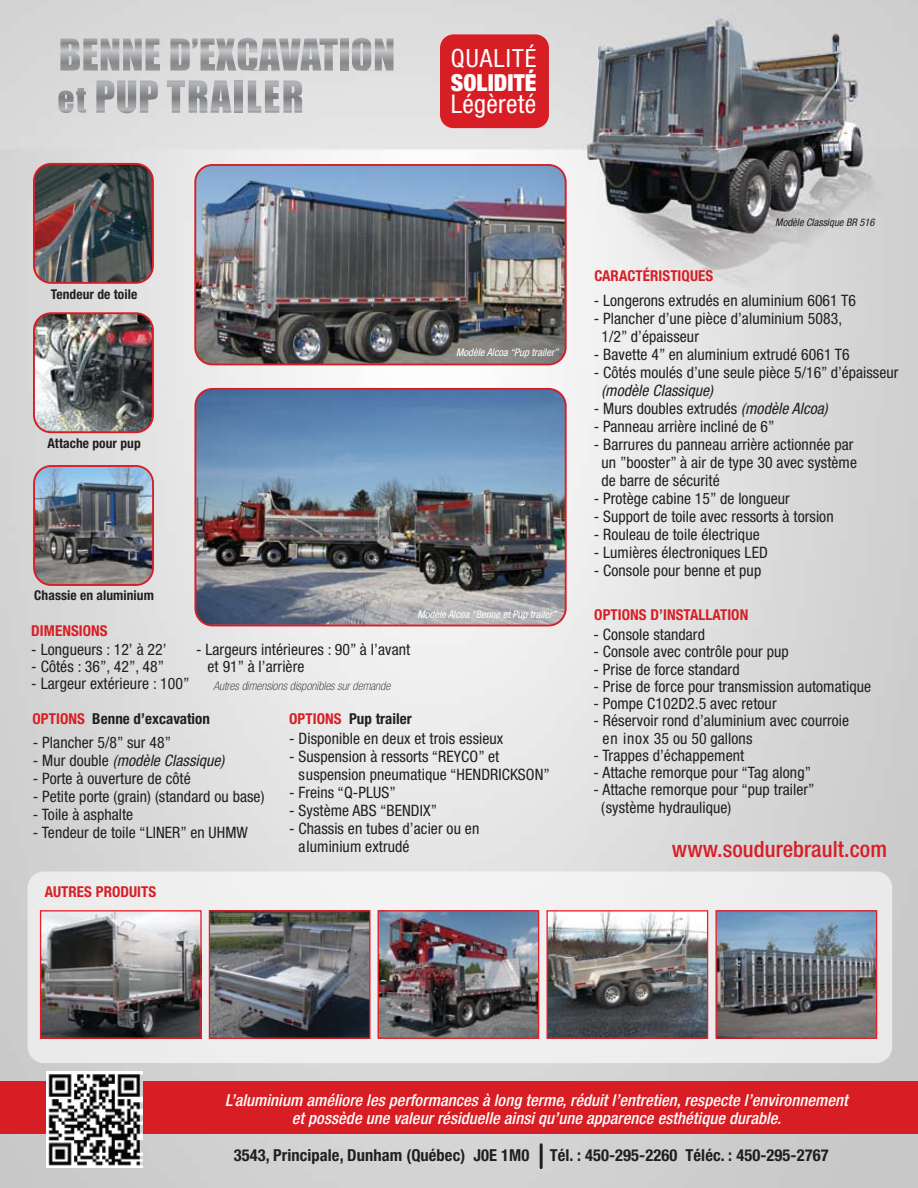
<style>
.page{position:relative;width:918px;height:1188px;background:#fff}
.page>*{position:absolute;margin:0;border:0;box-sizing:border-box;transform-origin:0 0}
.t1{font:condensed 25.8px "Helvetica Neue";letter-spacing:.015em;color:#fff}
.t2{font:condensed 25.2px "Helvetica Neue";letter-spacing:.045em;color:#fff}
.t3{font:900 condensed 23.55px "Helvetica Neue";letter-spacing:.005em;color:#fff}
.t4{font:500 condensed 22.5px "Helvetica Neue";letter-spacing:.005em;color:#d81e25}
.t5{font:italic 500 condensed 16.5px/18px "Helvetica Neue";letter-spacing:.005em;color:#fff;text-align:center}
.t6{font:700 condensed 16.5px "Helvetica Neue";letter-spacing:.005em;color:#221e1f}
.t7{font:condensed 15.75px/18px "Helvetica Neue";letter-spacing:.005em;color:#221e1f}
.t8{font:italic condensed 15.75px "Helvetica Neue";letter-spacing:.005em;color:#221e1f}
.t9{font:700 condensed 15px "Helvetica Neue";letter-spacing:.005em;color:#d81e25}
.t10{font:700 condensed 15px "Helvetica Neue";letter-spacing:.005em;color:#221e1f}
.t11{font:700 condensed 13.5px "Helvetica Neue";letter-spacing:.005em;color:#221e1f}
.t12{font:italic 100 condensed 12px "Helvetica Neue";letter-spacing:.005em;color:#221e1f}
.t13{font:italic condensed 10.5px "Helvetica Neue";color:#fff}
.t14{font:italic condensed 10.5px "Helvetica Neue";color:#221e1f}
.s1{color:#d81e25}
.s2{font-style:normal}
.s3{font-style:italic}
</style>
<div class="page">
<img style="left:0;top:0;width:918px;height:1188px">
<hr style="left:540px;top:1145px;width:3px;height:23px;background:#221e1f">
<img style="left:34px;top:313px;width:119px;height:119px">
<div style="left:33px;top:312px;width:121px;height:121px;border:2px solid #d81e25;border-radius:17px"></div>
<img style="left:34px;top:164px;width:119px;height:119px">
<div style="left:33px;top:163px;width:121px;height:121px;border:2px solid #d81e25;border-radius:17px"></div>
<img style="left:34px;top:466px;width:119px;height:119px">
<div style="left:33px;top:465px;width:121px;height:121px;border:2px solid #d81e25;border-radius:17px"></div>
<img style="left:195px;top:165px;width:371px;height:199px">
<div style="left:194px;top:164px;width:373px;height:201px;border:2px solid #d81e25;border-radius:17px"></div>
<img style="left:195px;top:389px;width:371px;height:236px">
<div style="left:194px;top:388px;width:373px;height:238px;border:2px solid #d81e25;border-radius:17px"></div>
<svg style="left:60px;top:38px;width:100px;height:33px;background:#adafb1"></svg>
<svg style="left:170px;top:38px;width:168px;height:33px;background:#b0b2b3"></svg>
<svg style="left:340px;top:38px;width:8px;height:33px"></svg>
<svg style="left:352px;top:38px;width:47px;height:33px;background:#b1b3b5"></svg>
<svg style="left:58px;top:88px;width:28px;height:25px"></svg>
<svg style="left:96px;top:80px;width:62px;height:33px;background:#afb0b2"></svg>
<svg style="left:167px;top:80px;width:64px;height:33px;background:#b3b4b5"></svg>
<svg style="left:234px;top:80px;width:9px;height:33px"></svg>
<svg style="left:248px;top:80px;width:54px;height:33px;background:#b1b3b4"></svg>
<div style="left:28px;top:872px;width:864px;height:191px;background:#eee;border-radius:16px"></div>
<div style="left:440px;top:34px;width:109px;height:94px;background:#d81e25;border-radius:13px"></div>
<div style="left:0;top:1081px;width:918px;height:53px;background:#d81e25"></div>
<img style="left:46px;top:1071px;width:97px;height:96px">
<img style="left:42px;top:912px;width:158px;height:125px">
<div style="left:40px;top:910px;width:162px;height:129px;border:1px solid #ed1b23"></div>
<img style="left:211px;top:912px;width:158px;height:125px">
<div style="left:209px;top:910px;width:162px;height:129px;border:1px solid #ed1b23"></div>
<img style="left:717px;top:912px;width:158px;height:125px">
<div style="left:715px;top:910px;width:162px;height:129px;border:1px solid #ed1b23"></div>
<img style="left:549px;top:912px;width:157px;height:125px">
<div style="left:547px;top:910px;width:161px;height:129px;border:1px solid #ed1b23"></div>
<img style="left:380px;top:912px;width:157px;height:125px">
<div style="left:378px;top:910px;width:161px;height:129px;border:1px solid #ed1b23"></div>
<p class="t2" style="left:451px;top:44px;width:87px">QUALITÉ</p>
<p class="t3" style="left:451px;top:68px;width:87px">SOLIDITÉ</p>
<p class="t1" style="left:451px;top:89px;width:87px">Légèreté</p>
<p class="t11" style="left:51px;top:286px;width:88px">Tendeur de toile</p>
<p class="t11" style="left:47px;top:435px;width:95px">Attache pour pup</p>
<p class="t13" style="left:456px;top:346px;width:104px">Modèle Alcoa “Pup trailer”</p>
<p class="t11" style="left:34px;top:587px;width:121px">Chassie en aluminium</p>
<p class="t9" style="left:31px;top:621px;width:78px">DIMENSIONS</p>
<p class="t7" style="left:31px;top:640px;width:137px">- Longueurs : 12’ à 22’</p>
<p class="t7" style="left:31px;top:657px;width:135px">- Côtés : 36”, 42”, 48”</p>
<p class="t7" style="left:31px;top:675px;width:160px">- Largeur extérieure : 100”</p>
<p class="t13" style="left:418px;top:608px;width:141px">Modèle Alcoa “Benne et Pup trailer”</p>
<p class="t7" style="left:208px;top:640px;width:204px;line-height:17.4px;text-indent:-12px">- Largeurs intérieures : 90” à l’avant et 91” à l’arrière</p>
<p class="t12" style="left:213px;top:679px;width:178px">Autres dimensions disponibles sur demande</p>
<p class="t10" style="left:33px;top:709px;width:179px"><span class="s1">OPTIONS</span> Benne d’excavation</p>
<p class="t10" style="left:289px;top:709px;width:124px"><span class="s1">OPTIONS</span> Pup trailer</p>
<p class="t7" style="left:33px;top:733px;width:140px">- Plancher 5/8” sur 48”</p>
<p class="t8" style="left:33px;top:751px;width:193px"><span class="s2">- Mur double</span> (modèle Classique)</p>
<p class="t7" style="left:33px;top:769px;width:159px">- Porte à ouverture de côté</p>
<p class="t7" style="left:33px;top:787px;width:233px">- Petite porte (grain) (standard ou base)</p>
<p class="t7" style="left:33px;top:805px;width:102px">- Toile à asphalte</p>
<p class="t7" style="left:33px;top:823px;width:217px">- Tendeur de toile “LINER” en UHMW</p>
<p class="t7" style="left:289px;top:730px;width:216px">- Disponible en deux et trois essieux</p>
<p class="t7" style="left:299px;top:748px;width:253px;text-indent:-9px">- Suspension à ressorts “REYCO” et suspension pneumatique “HENDRICKSON”</p>
<p class="t7" style="left:289px;top:784px;width:108px">- Freins “Q-PLUS”</p>
<p class="t7" style="left:289px;top:802px;width:150px">- Système ABS “BENDIX”</p>
<p class="t7" style="left:299px;top:820px;width:182px;text-indent:-9px">- Chassis en tubes d’acier ou en aluminium extrudé</p>
<p class="t9" style="left:45px;top:883px;width:113px">AUTRES PRODUITS</p>
<p class="t14" style="left:775px;top:216px;width:101px">Modèle Classique BR 516</p>
<p class="t9" style="left:594px;top:267px;width:120px">CARACTÉRISTIQUES</p>
<p class="t7" style="left:594px;top:291px;width:264px">- Longerons extrudés en aluminium 6061 T6</p>
<p class="t7" style="left:601px;top:309px;width:242px;text-indent:-8px">- Plancher d’une pièce d’aluminium 5083,<br>1/2” d’épaisseur</p>
<p class="t7" style="left:594px;top:345px;width:258px">- Bavette 4” en aluminium extrudé 6061 T6</p>
<p class="t7" style="left:601px;top:363px;width:298px;text-indent:-8px">- Côtés moulés d’une seule pièce 5/16” d’épaisseur <span class="s3">(modèle Classique)</span></p>
<p class="t7" style="left:594px;top:399px;width:236px">- Murs doubles extrudés <span class="s3">(modèle Alcoa)</span></p>
<p class="t7" style="left:594px;top:417px;width:182px">- Panneau arrière incliné de 6”</p>
<p class="t7" style="left:601px;top:435px;width:257px;text-indent:-8px">- Barrures du panneau arrière actionnée par un ”booster” à air de type 30 avec système de barre de sécurité</p>
<p class="t7" style="left:594px;top:489px;width:198px">- Protège cabine 15” de longueur</p>
<p class="t7" style="left:594px;top:507px;width:241px">- Support de toile avec ressorts à torsion</p>
<p class="t7" style="left:594px;top:525px;width:168px">- Rouleau de toile électrique</p>
<p class="t7" style="left:594px;top:543px;width:176px">- Lumières électroniques LED</p>
<p class="t7" style="left:594px;top:561px;width:169px">- Console pour benne et pup</p>
<p class="t9" style="left:594px;top:605px;width:156px">OPTIONS D’INSTALLATION</p>
<p class="t7" style="left:593px;top:625px;width:113px">- Console standard</p>
<p class="t7" style="left:593px;top:643px;width:197px">- Console avec contrôle pour pup</p>
<p class="t7" style="left:593px;top:660px;width:148px">- Prise de force standard</p>
<p class="t7" style="left:593px;top:677px;width:279px">- Prise de force pour transmission automatique</p>
<p class="t7" style="left:593px;top:694px;width:185px">- Pompe C102D2.5 avec retour</p>
<p class="t7" style="left:603px;top:712px;width:248px;line-height:17.2px;text-indent:-9px">- Réservoir rond d’aluminium avec courroie en inox 35 ou 50 gallons</p>
<p class="t7" style="left:593px;top:746px;width:152px">- Trappes d’échappement</p>
<p class="t7" style="left:593px;top:763px;width:219px">- Attache remorque pour “Tag along”</p>
<p class="t7" style="left:601px;top:781px;width:215px;line-height:17.2px;text-indent:-8px">- Attache remorque pour “pup trailer” (système hydraulique)</p>
<p class="t4" style="left:672px;top:836px;width:217px">www.soudurebrault.com</p>
<p class="t5" style="left:225px;top:1091px;width:624px">L’aluminium améliore les performances à long terme, réduit l’entretien, respecte l’environnement et possède une valeur résiduelle ainsi qu’une apparence esthétique durable.</p>
<p class="t6" style="left:234px;top:1145px;width:596px">3543, Principale, Dunham (Québec) J0E 1M0 Tél. : 450-295-2260 Téléc. : 450-295-2767</p>
</div>
